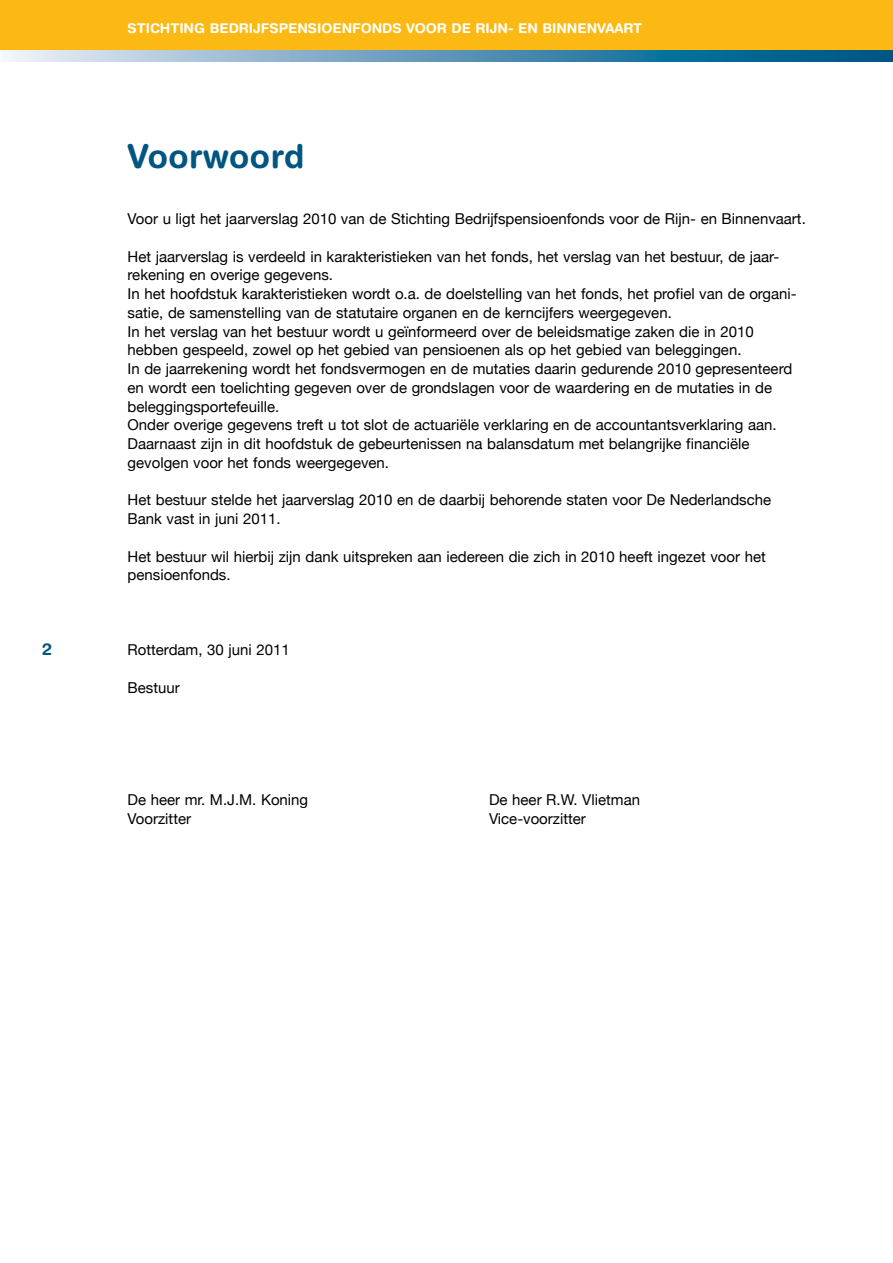
<style>
.page{position:relative;width:893px;height:1263px;background:#fff}
.page>*{position:absolute;margin:0;border:0;box-sizing:border-box;transform-origin:0 0}
.t1{font:700 33px "Helvetica Rounded";color:#005581}
.t2{font:700 16.5px "Helvetica Rounded";color:#005581}
.t3{font:15px/18.8px "Helvetica Neue";color:#000}
.t4{font:700 13.5px "Helvetica Rounded";color:#fff}
</style>
<div class="page">
<div style="left:0;top:0;width:893px;height:61px;background:#fdb913"></div>
<svg style="left:0;top:50px;width:893px;height:12px;background:#609ab9"></svg>
<p class="t2" style="left:42px;top:639px;width:11px">2</p>
<p class="t4" style="left:128px;top:20px;width:516px">STICHTING BEDRIJ FSPENSIOENFONDS VOOR DE RIJ N- EN BINNENVAART</p>
<h1 class="t1" style="left:128px;top:136px;width:178px">VOORWOORD</h1>
<p class="t3" style="left:128px;top:209px;width:680px">Voor u ligt het jaarverslag 2010 van de Stichting Bedrijfspensioenfonds voor de Rijn- en Binnenvaart.</p>
<p class="t3" style="left:128px;top:247px;width:671px">Het jaarverslag is verdeeld in karakteristieken van het fonds, het verslag van het bestuur, de jaar&shy;rekening en overige gegevens.<br>In het hoofdstuk karakteristieken wordt o.a. de doelstelling van het fonds, het profiel van de organi&shy;satie, de samenstelling van de statutaire organen en de kerncijfers weergegeven.<br>In het verslag van het bestuur wordt u geïnformeerd over de beleidsmatige zaken die in 2010 hebben gespeeld, zowel op het gebied van pensioenen als op het gebied van beleggingen.<br>In de jaarrekening wordt het fondsvermogen en de mutaties daarin gedurende 2010 gepresenteerd en wordt een toelichting gegeven over de grondslagen voor de waardering en de mutaties in de beleggingsportefeuille.<br>Onder overige gegevens treft u tot slot de actuariële verklaring en de accountantsverklaring aan.<br>Daarnaast zijn in dit hoofdstuk de gebeurtenissen na balansdatum met belangrijke financiële gevolgen voor het fonds weergegeven.</p>
<p class="t3" style="left:128px;top:490px;width:645px">Het bestuur stelde het jaarverslag 2010 en de daarbij behorende staten voor De Nederlandsche<br>Bank vast in juni 2011.</p>
<p class="t3" style="left:128px;top:547px;width:640px">Het bestuur wil hierbij zijn dank uitspreken aan iedereen die zich in 2010 heeft ingezet voor het pensioenfonds.</p>
<p class="t3" style="left:128px;top:640px;width:164px">Rotterdam, 30 juni 2011</p>
<p class="t3" style="left:128px;top:678px;width:54px">Bestuur</p>
<p class="t3" style="left:128px;top:790px;width:182px">De heer mr. M.J.M. Koning</p>
<p class="t3" style="left:489px;top:790px;width:153px">De heer R.W. Vlietman</p>
<p class="t3" style="left:128px;top:809px;width:65px">Voorzitter</p>
<p class="t3" style="left:489px;top:809px;width:98px">Vice-voorzitter</p>
</div>
